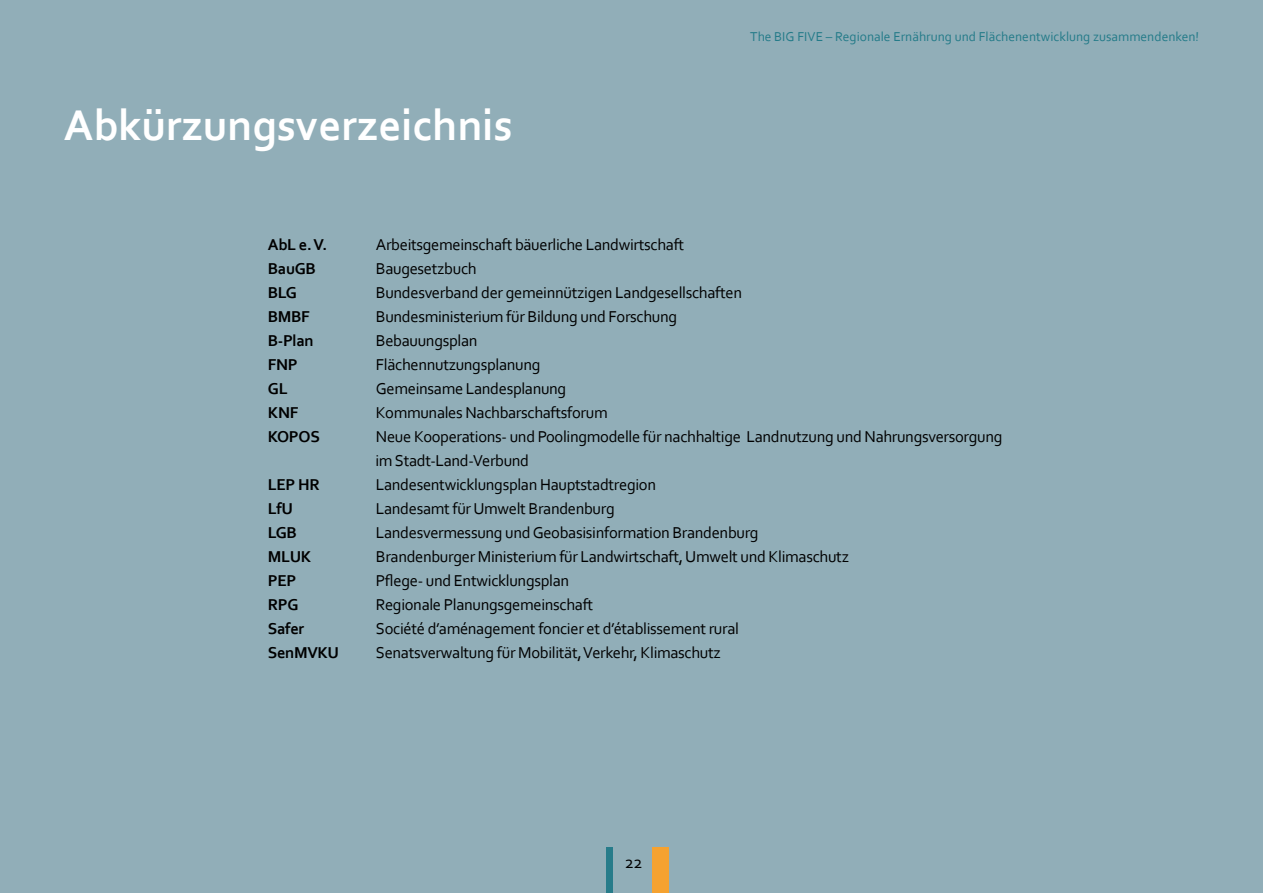
<style>
.page{position:relative;width:1263px;height:893px;background:#91aeb8}
.page>*{position:absolute;margin:0;border:0;box-sizing:border-box;transform-origin:0 0}
.Vorwort_H1{font:700 45px "Corbel";color:#fff}
.t1{font:18px "Corbel";color:#000}
.Vorwort_body{font:16.5px/24px "Corbel";letter-spacing:-.02em;color:#000}
.Vorwort_body-2{font:700 16.5px "Corbel";letter-spacing:-.02em;color:#000}
.t2{font:13.5px "Corbel";color:#247b89}
</style>
<div class="page">
<div style="left:653px;top:847px;width:16px;height:46px;background:#f9a22c"></div>
<div style="left:606px;top:847px;width:7px;height:46px;background:#247b89"></div>
<h1 class="Vorwort_H1" style="left:64px;top:97px;width:451px">Abkürzungsverzeichnis</h1>
<p class="t2" style="left:750px;top:28px;width:450px">The BIG FIVE – Regionale Ernährung und Flächenentwicklung zusammendenken!</p>
<p class="Vorwort_body-2" style="left:268px;top:235px;width:61px">AbL e. V.</p>
<p class="Vorwort_body" style="left:376px;top:232px;width:310px">Arbeitsgemeinschaft bäuerliche Landwirtschaft</p>
<p class="Vorwort_body-2" style="left:268px;top:259px;width:49px">BauGB</p>
<p class="Vorwort_body" style="left:376px;top:256px;width:102px">Baugesetzbuch</p>
<p class="Vorwort_body-2" style="left:268px;top:283px;width:30px">BLG</p>
<p class="Vorwort_body" style="left:376px;top:280px;width:368px">Bundesverband der gemeinnützigen Landgesellschaften</p>
<p class="Vorwort_body-2" style="left:268px;top:307px;width:43px">BMBF</p>
<p class="Vorwort_body" style="left:376px;top:304px;width:303px">Bundesministerium für Bildung und Forschung</p>
<p class="Vorwort_body-2" style="left:268px;top:331px;width:47px">B-Plan</p>
<p class="Vorwort_body" style="left:376px;top:328px;width:103px">Bebauungsplan</p>
<p class="Vorwort_body-2" style="left:268px;top:355px;width:31px">FNP</p>
<p class="Vorwort_body" style="left:376px;top:352px;width:166px">Flächennutzungsplanung</p>
<p class="Vorwort_body-2" style="left:268px;top:379px;width:21px">GL</p>
<p class="Vorwort_body" style="left:376px;top:376px;width:192px">Gemeinsame Landesplanung</p>
<p class="Vorwort_body-2" style="left:268px;top:403px;width:32px">KNF</p>
<p class="Vorwort_body" style="left:376px;top:400px;width:233px">Kommunales Nachbarschaftsforum</p>
<p class="Vorwort_body-2" style="left:268px;top:427px;width:53px">KOPOS</p>
<p class="Vorwort_body" style="left:375px;top:424px;width:629px">Neue Kooperations- und Poolingmodelle für nachhaltige Landnutzung und Nahrungsversorgung im Stadt-Land-Verbund</p>
<p class="Vorwort_body-2" style="left:268px;top:475px;width:53px">LEP HR</p>
<p class="Vorwort_body" style="left:376px;top:472px;width:282px">Landesentwicklungsplan Hauptstadtregion</p>
<p class="Vorwort_body-2" style="left:268px;top:499px;width:27px">LfU</p>
<p class="Vorwort_body" style="left:376px;top:496px;width:240px">Landesamt für Umwelt Brandenburg</p>
<p class="Vorwort_body-2" style="left:268px;top:523px;width:30px">LGB</p>
<p class="Vorwort_body" style="left:376px;top:520px;width:384px">Landesvermessung und Geobasisinformation Brandenburg</p>
<p class="Vorwort_body-2" style="left:268px;top:547px;width:45px">MLUK</p>
<p class="Vorwort_body" style="left:376px;top:544px;width:475px">Brandenburger Ministerium für Landwirtschaft, Umwelt und Klimaschutz</p>
<p class="Vorwort_body-2" style="left:268px;top:571px;width:30px">PEP</p>
<p class="Vorwort_body" style="left:376px;top:568px;width:195px">Pflege- und Entwicklungsplan</p>
<p class="Vorwort_body-2" style="left:268px;top:595px;width:32px">RPG</p>
<p class="Vorwort_body" style="left:376px;top:592px;width:219px">Regionale Planungsgemeinschaft</p>
<p class="Vorwort_body-2" style="left:268px;top:619px;width:38px">Safer</p>
<p class="Vorwort_body" style="left:376px;top:616px;width:365px">Société d’aménagement foncier et d’établissement rural</p>
<p class="Vorwort_body-2" style="left:268px;top:643px;width:73px">SenMVKU</p>
<p class="Vorwort_body" style="left:376px;top:640px;width:346px">Senatsverwaltung für Mobilität, Verkehr, Klimaschutz</p>
<p class="t1" style="left:625px;top:851px;width:19px">22</p>
</div>
